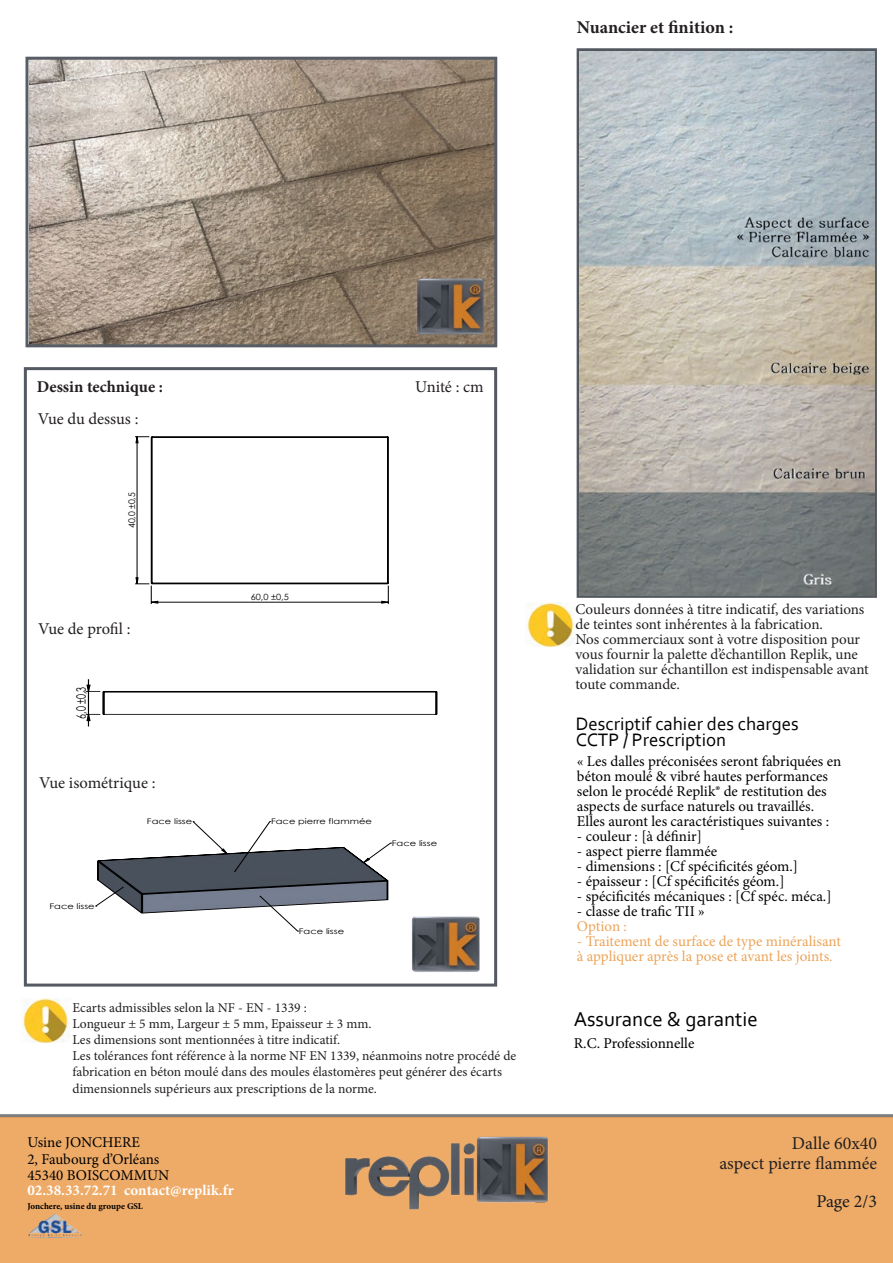
<style>
.page{position:relative;width:893px;height:1263px;background:#fff}
.page>*{position:absolute;margin:0;border:0;box-sizing:border-box;transform-origin:0 0}
.t1{font:21px "Corbel";color:#000001}
.t2{font:18.9px/16.5px "Corbel";color:#000001}
.t3{font:18px/19.5px "Minion Pro";color:#231f20;text-align:right}
.t4{font:700 18px "Minion Pro";color:#231f20}
.t5{font:18px "Minion Pro";color:#181b20}
.t6{font:16.5px "Minion Pro";letter-spacing:-.005em;color:#231f20}
.t7{font:700 16.5px "Minion Pro";color:#231f20}
.t8{font:15px/15px "Minion Pro";color:#000002}
.t9{font:15px/15px "Minion Pro";color:#231f20}
.t10{font:15px/15px "Minion Pro";color:#eca55a}
.t11{font:15px/16.5px "Minion Pro";color:#000001}
.t12{font:700 15px "Minion Pro";color:#fff}
.t13{font:13.5px/16.2px "Minion Pro";color:#231f20}
.t14{font:13.05px "Century Gothic";color:#000001;scale:.69 1}
.t15{font:9.15px "Century Gothic";color:#000001;scale:.93 1}
.t16{font:700 9px "Minion Pro";letter-spacing:-.005em;color:#000001}
.t17{font:8.55px "Century Gothic";color:#000001;scale:1.07 1}
.t18{font:7.8px "Century Gothic";color:#000001;scale:1.28 1}
</style>
<div class="page">
<div style="left:24px;top:367px;width:473px;height:619px;border:3px solid #545962"></div>
<svg style="left:577px;top:48px;width:300px;height:550px;background:#64696e"></svg>
<div style="left:0;top:1118px;width:893px;height:145px;background:#eeab67"></div>
<img style="left:345px;top:1136px;width:204px;height:74px">
<img style="left:29px;top:1214px;width:53px;height:24px">
<hr style="left:0;top:1114px;width:893px;height:3px;background:#231f20">
<img style="left:21px;top:998px;width:49px;height:45px">
<img style="left:527px;top:602px;width:47px;height:45px">
<img style="left:580px;top:51px;width:295px;height:544px">
<img style="left:412px;top:916px;width:68px;height:56px">
<svg style="left:135px;top:436px;width:254px;height:168px"></svg>
<img style="left:30px;top:61px;width:463px;height:282px">
<div style="left:26px;top:57px;width:471px;height:290px;border:3px solid #575c65"></div>
<img style="left:405px;top:266px;width:85px;height:76px">
<svg style="left:85px;top:679px;width:353px;height:48px"></svg>
<svg style="left:412px;top:916px;width:38px;height:29px"></svg>
<svg style="left:95px;top:821px;width:297px;height:111px"></svg>
<p class="t4" style="left:577px;top:15px;width:158px">Nuancier et finition :</p>
<p class="t7" style="left:37px;top:375px;width:128px">Dessin technique :</p>
<p class="t6" style="left:38px;top:408px;width:102px">Vue du dessus :</p>
<p class="t15" style="left:125px;top:528px;width:40px;rotate:-90deg">40,0 ±0,5</p>
<p class="t6" style="left:38px;top:618px;width:94px">Vue de profil :</p>
<p class="t14" style="left:72px;top:719px;width:48px;rotate:-90deg">6,0 ±0,3</p>
<p class="t6" style="left:39px;top:772px;width:118px">Vue isométrique :</p>
<p class="t18" style="left:49px;top:901px;width:37px">Face lisse</p>
<p class="t18" style="left:147px;top:816px;width:37px">Face lisse</p>
<p class="t17" style="left:251px;top:591px;width:37px">60,0 ±0,5</p>
<p class="t6" style="left:415px;top:376px;width:70px">Unité : cm</p>
<p class="t18" style="left:271px;top:816px;width:80px">Face pierre flammée</p>
<p class="t18" style="left:392px;top:837px;width:37px">Face lisse</p>
<p class="t18" style="left:299px;top:926px;width:37px">Face lisse</p>
<p class="t13" style="left:73px;top:999px;width:445px">Ecarts admissibles selon la NF - EN - 1339 :<br>Longueur ± 5 mm, Largeur ± 5 mm, Epaisseur ± 3 mm.<br>Les dimensions sont mentionnées à titre indicatif.<br>Les tolérances font référence à la norme NF EN 1339, néanmoins notre procédé de fabrication en béton moulé dans des moules élastomères peut générer des écarts dimensionnels supérieurs aux prescriptions de la norme.</p>
<p class="t18" style="left:157px;top:1006px;width:126px">DAF02 Dalle Flammée 60x40 ép.6</p>
<p class="t11" style="left:27px;top:1134px;width:143px">Usine JONCHERE<br>2, Faubourg d’Orléans<br>45340 BOISCOMMUN</p>
<p class="t12" style="left:27px;top:1180px;width:208px">02.38.33.72.71 contact@replik.fr</p>
<p class="t16" style="left:27px;top:1199px;width:117px">Jonchere, usine du groupe GSL</p>
<p class="t9" style="left:575px;top:602px;width:295px">Couleurs données à titre indicatif, des variations de teintes sont inhérentes à la fabrication.<br>Nos commerciaux sont à votre disposition pour vous fournir la palette d’échantillon Replik, une validation sur échantillon est indispensable avant toute commande.</p>
<p class="t2" style="left:576px;top:715px;width:224px">Descriptif cahier des charges<br>CCTP / Prescription</p>
<p class="t8" style="left:577px;top:754px;width:266px">« Les dalles préconisées seront fabriquées en béton moulé &amp; vibré hautes performances selon le procédé Replik® de restitution des aspects de surface naturels ou travaillés.<br>Elles auront les caractéristiques suivantes :</p>
<p class="t8" style="left:577px;top:829px;width:126px">- couleur : [à définir]</p>
<p class="t8" style="left:577px;top:844px;width:142px">- aspect pierre flammée</p>
<p class="t8" style="left:577px;top:859px;width:223px">- dimensions : [Cf spécificités géom.]</p>
<p class="t8" style="left:577px;top:874px;width:209px">- épaisseur : [Cf spécificités géom.]</p>
<p class="t8" style="left:577px;top:889px;width:256px">- spécificités mécaniques : [Cf spéc. méca.]</p>
<p class="t8" style="left:577px;top:904px;width:129px">- classe de trafic TII »</p>
<p class="t10" style="left:577px;top:919px;width:52px">Option :</p>
<p class="t10" style="left:577px;top:934px;width:266px">- Traitement de surface de type minéralisant à appliquer après la pose et avant les joints.</p>
<h1 class="t1" style="left:574px;top:1006px;width:186px">Assurance &amp; garantie</h1>
<p class="t11" style="left:574px;top:1034px;width:122px">R.C. Professionnelle</p>
<p class="t3" style="left:719px;top:1134px;width:159px">Dalle 60x40<br>aspect pierre flammée</p>
<p class="t5" style="left:816px;top:1189px;width:62px">Page 2/3</p>
</div>
